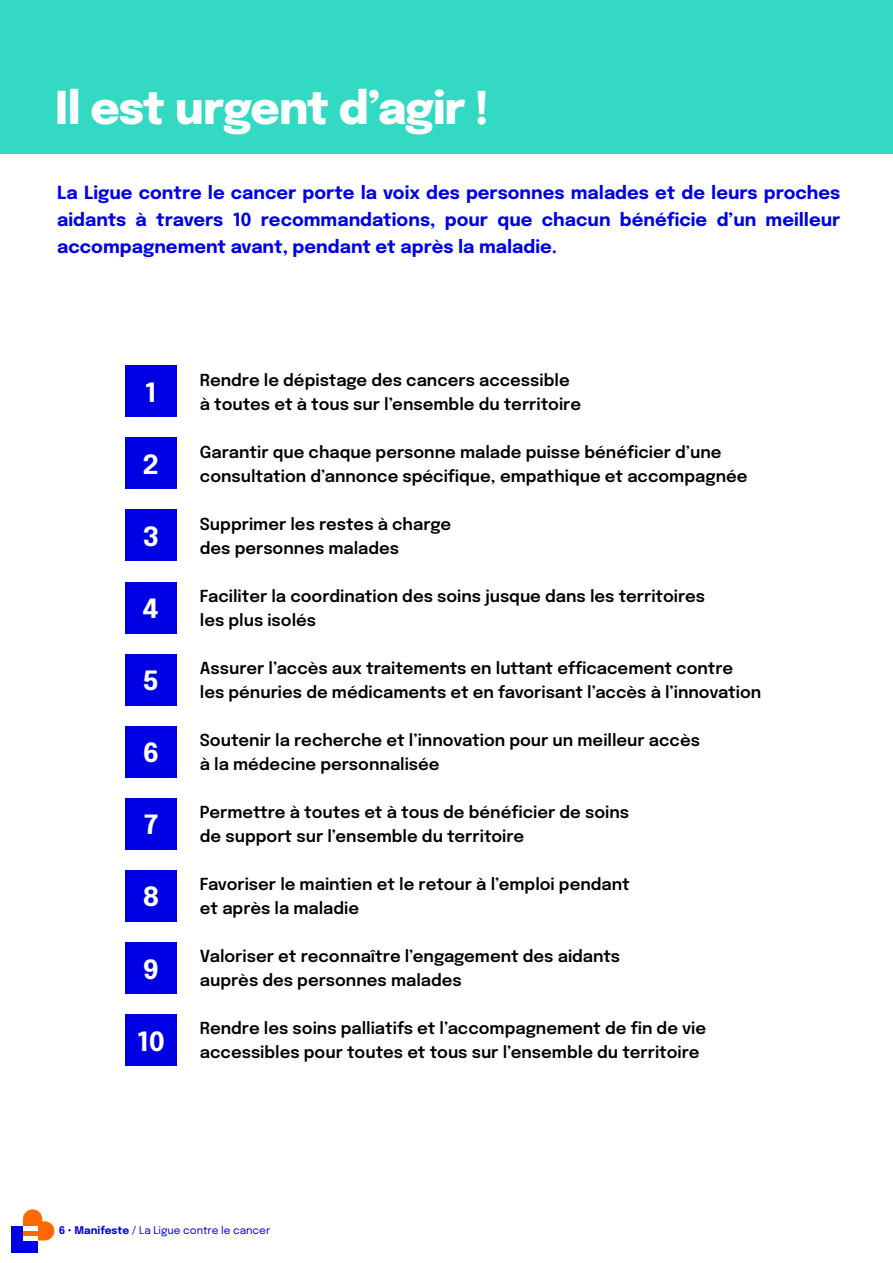
<style>
.page{position:relative;width:893px;height:1263px;background:#fff}
.page>*{position:absolute;margin:0;border:0;box-sizing:border-box;transform-origin:0 0}
.t1{font:800 45px "Epilogue";letter-spacing:-.02em;color:#fff}
.t2{font:700 26.4px "Epilogue";color:#fff}
.t3{font:700 18px/27px "Epilogue";color:#0000e5;text-align:justify}
.t4{font:600 16.5px/24px "Epilogue";color:#000}
.t5{font:10.5px "Epilogue";color:#0000e5}
.s1{font-weight:700}
</style>
<div class="page">
<div style="left:11px;top:1226px;width:26px;height:26px;background:#0000e5"></div>
<svg style="left:23px;top:1209px;width:31px;height:31px"></svg>
<hr style="left:23px;top:1226px;width:14px;height:4px;background:#fff">
<hr style="left:23px;top:1236px;width:14px;height:4px;background:#fff">
<div style="left:0;top:0;width:893px;height:153px;background:#34d9c3"></div>
<div style="left:125px;top:366px;width:51px;height:51px;background:#0000e5"></div>
<div style="left:125px;top:438px;width:51px;height:51px;background:#0000e5"></div>
<div style="left:125px;top:510px;width:51px;height:51px;background:#0000e5"></div>
<div style="left:125px;top:582px;width:51px;height:51px;background:#0000e5"></div>
<div style="left:125px;top:654px;width:51px;height:51px;background:#0000e5"></div>
<div style="left:125px;top:726px;width:51px;height:51px;background:#0000e5"></div>
<div style="left:125px;top:798px;width:51px;height:51px;background:#0000e5"></div>
<div style="left:125px;top:870px;width:51px;height:51px;background:#0000e5"></div>
<div style="left:125px;top:942px;width:51px;height:51px;background:#0000e5"></div>
<div style="left:125px;top:1015px;width:51px;height:51px;background:#0000e5"></div>
<h1 class="t1" style="left:55px;top:73px;width:436px">Il est urgent d’agir !</h1>
<p class="t3" style="left:57px;top:178px;width:785px">La Ligue contre le cancer porte la voix des personnes malades et de leurs proches aidants à travers 10 recommandations, pour que chacun bénéficie d’un meilleur accompagnement avant, pendant et après la maladie.</p>
<h2 class="t2" style="left:145px;top:372px;width:13px">1</h2>
<h2 class="t2" style="left:143px;top:444px;width:18px">2</h2>
<h2 class="t2" style="left:143px;top:516px;width:18px">3</h2>
<h2 class="t2" style="left:143px;top:588px;width:17px">4</h2>
<h2 class="t2" style="left:143px;top:661px;width:18px">5</h2>
<h2 class="t2" style="left:143px;top:733px;width:18px">6</h2>
<h2 class="t2" style="left:144px;top:805px;width:16px">7</h2>
<h2 class="t2" style="left:142px;top:877px;width:19px">8</h2>
<h2 class="t2" style="left:143px;top:949px;width:18px">9</h2>
<h2 class="t2" style="left:137px;top:1021px;width:29px">10</h2>
<p class="t4" style="left:200px;top:367px;width:383px">Rendre le dépistage des cancers accessible à toutes et à tous sur l’ensemble du territoire</p>
<p class="t4" style="left:200px;top:439px;width:549px">Garantir que chaque personne malade puisse bénéficier d’une consultation d’annonce spécifique, empathique et accompagnée</p>
<p class="t4" style="left:200px;top:511px;width:253px">Supprimer les restes à charge des personnes malades</p>
<p class="t4" style="left:200px;top:583px;width:507px">Faciliter la coordination des soins jusque dans les territoires les plus isolés</p>
<p class="t4" style="left:200px;top:655px;width:563px">Assurer l’accès aux traitements en luttant efficacement contre les pénuries de médicaments et en favorisant l’accès à l’innovation</p>
<p class="t4" style="left:200px;top:727px;width:502px">Soutenir la recherche et l’innovation pour un meilleur accès à la médecine personnalisée</p>
<p class="t4" style="left:200px;top:799px;width:431px">Permettre à toutes et à tous de bénéficier de soins de support sur l’ensemble du territoire</p>
<p class="t4" style="left:200px;top:871px;width:431px">Favoriser le maintien et le retour à l’emploi pendant et après la maladie</p>
<p class="t4" style="left:200px;top:943px;width:422px">Valoriser et reconnaître l’engagement des aidants auprès des personnes malades</p>
<p class="t4" style="left:200px;top:1015px;width:508px">Rendre les soins palliatifs et l’accompagnement de fin de vie accessibles pour toutes et tous sur l’ensemble du territoire</p>
<p class="t5" style="left:59px;top:1223px;width:213px"><span class="s1">6 • Manifeste</span> / La Ligue contre le cancer</p>
</div>
